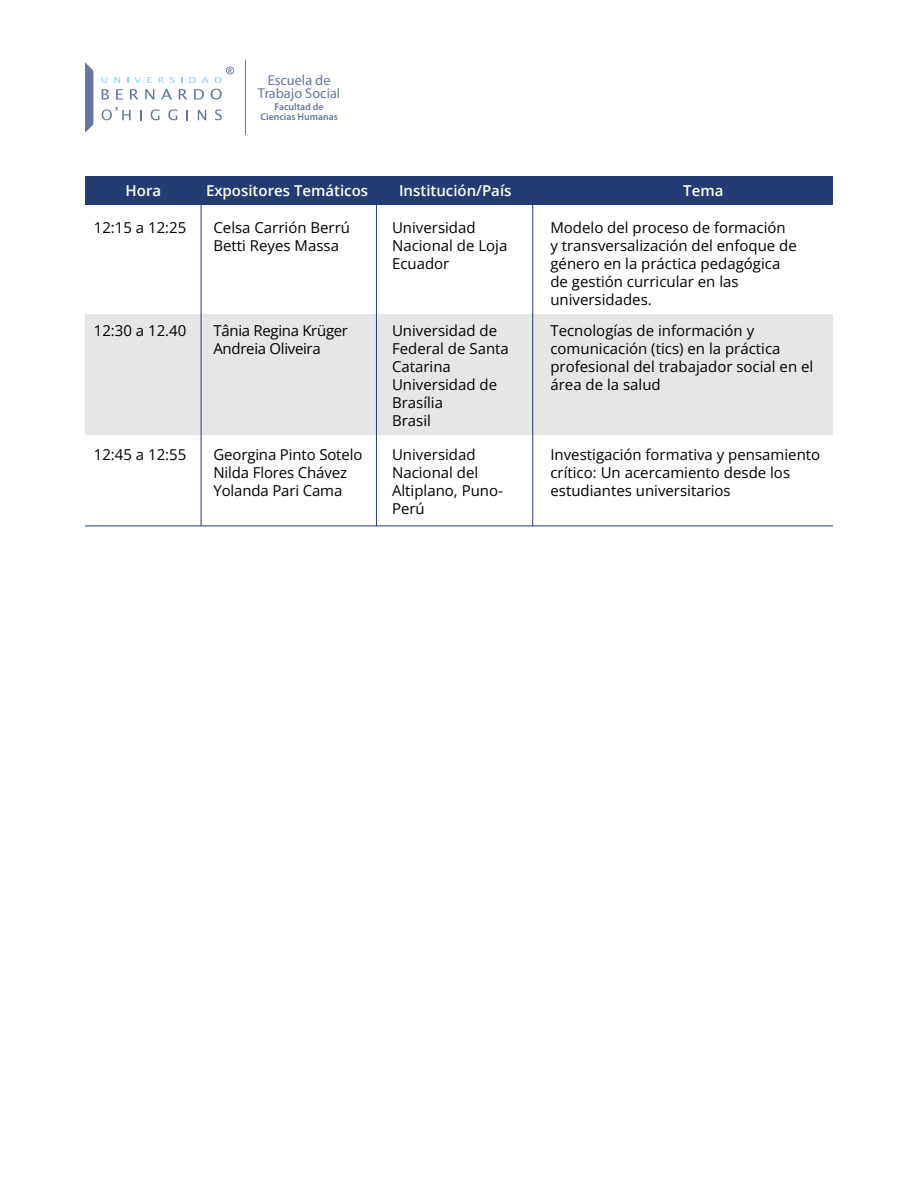
<style>
.page{position:relative;width:918px;height:1188px;background:#fff}
.page>*{position:absolute;margin:0;border:0;box-sizing:border-box;transform-origin:0 0}
.t1{font:15px/18px "Open Sans";color:#000}
.t2{font:600 15px "Open Sans";color:#fff}
.t3{font:15px/18px "Open Sans";letter-spacing:-.02em;color:#000}
.t4{font:14.4px/13px "Myriad Pro";color:#243c73;text-align:center}
.t5{font:600 9.9px/9.8px "Myriad Pro";color:#243c73;text-align:center}
</style>
<div class="page">
<svg style="left:85px;top:62px;width:8px;height:71px"></svg>
<svg style="left:102px;top:89px;width:7px;height:11px"></svg>
<svg style="left:116px;top:89px;width:7px;height:11px"></svg>
<svg style="left:130px;top:89px;width:9px;height:11px"></svg>
<svg style="left:145px;top:89px;width:9px;height:11px"></svg>
<svg style="left:161px;top:89px;width:11px;height:11px"></svg>
<svg style="left:179px;top:89px;width:8px;height:11px"></svg>
<svg style="left:194px;top:89px;width:10px;height:11px"></svg>
<svg style="left:211px;top:89px;width:11px;height:11px"></svg>
<svg style="left:140px;top:110px;width:2px;height:10px"></svg>
<svg style="left:151px;top:109px;width:9px;height:11px"></svg>
<svg style="left:168px;top:109px;width:9px;height:11px"></svg>
<svg style="left:198px;top:110px;width:8px;height:10px"></svg>
<svg style="left:215px;top:109px;width:7px;height:11px"></svg>
<svg style="left:102px;top:107px;width:29px;height:13px"></svg>
<svg style="left:102px;top:77px;width:5px;height:6px"></svg>
<svg style="left:114px;top:77px;width:6px;height:6px"></svg>
<svg style="left:134px;top:77px;width:7px;height:6px"></svg>
<svg style="left:148px;top:77px;width:4px;height:6px"></svg>
<svg style="left:158px;top:77px;width:6px;height:6px"></svg>
<svg style="left:170px;top:77px;width:5px;height:6px"></svg>
<svg style="left:189px;top:77px;width:7px;height:6px"></svg>
<svg style="left:202px;top:77px;width:7px;height:6px"></svg>
<svg style="left:215px;top:67px;width:19px;height:16px"></svg>
<hr style="left:245px;top:60px;width:1px;height:75px;background:#243c73">
<div style="left:85px;top:315px;width:748px;height:120px;background:#e6e6e6"></div>
<div style="left:85px;top:176px;width:748px;height:29px;background:#243c73"></div>
<hr style="left:201px;top:179px;width:1px;height:347px;background:#243c73">
<hr style="left:376px;top:179px;width:1px;height:347px;background:#243c73">
<hr style="left:532px;top:179px;width:1px;height:347px;background:#243c73">
<hr style="left:85px;top:526px;width:748px;height:1px;background:#243c73">
<p class="t4" style="left:258px;top:75px;width:84px">Escuela de<br>Trabajo Social</p>
<p class="t5" style="left:260px;top:102px;width:79px">Facultad de<br>Ciencias Humanas</p>
<p class="t2" style="left:126px;top:185px;width:37px">Hora</p>
<p class="t1" style="left:94px;top:220px;width:94px">12:15 a 12:25</p>
<p class="t2" style="left:399px;top:185px;width:114px">Institución/País</p>
<p class="t2" style="left:206px;top:185px;width:164px">Expositores Temáticos</p>
<p class="t2" style="left:683px;top:185px;width:42px">Tema</p>
<p class="t1" style="left:213px;top:220px;width:138px">Celsa Carrión Berrú<br>Betti Reyes Massa</p>
<p class="t1" style="left:392px;top:220px;width:117px">Universidad<br>Nacional de Loja<br>Ecuador</p>
<p class="t1" style="left:550px;top:220px;width:248px">Modelo del proceso de formación y transversalización del enfoque de género en la práctica pedagógica de gestión curricular en las universidades.</p>
<p class="t1" style="left:94px;top:323px;width:94px">12:30 a 12.40</p>
<p class="t3" style="left:213px;top:323px;width:136px">Tânia Regina Krüger<br>Andreia Oliveira</p>
<p class="t1" style="left:392px;top:323px;width:118px">Universidad de<br>Federal de Santa<br>Catarina<br>Universidad de<br>Brasília<br>Brasil</p>
<p class="t1" style="left:550px;top:323px;width:264px">Tecnologías de información y comunicación (tics) en la práctica profesional del trabajador social en el área de la salud</p>
<p class="t1" style="left:94px;top:447px;width:94px">12:45 a 12:55</p>
<p class="t1" style="left:213px;top:447px;width:150px">Georgina Pinto Sotelo<br>Nilda Flores Chávez<br>Yolanda Pari Cama</p>
<p class="t1" style="left:392px;top:447px;width:112px">Universidad<br>Nacional del<br>Altiplano, Puno-<br>Perú</p>
<p class="t1" style="left:550px;top:447px;width:271px">Investigación formativa y pensamiento crítico: Un acercamiento desde los estudiantes universitarios</p>
</div>
